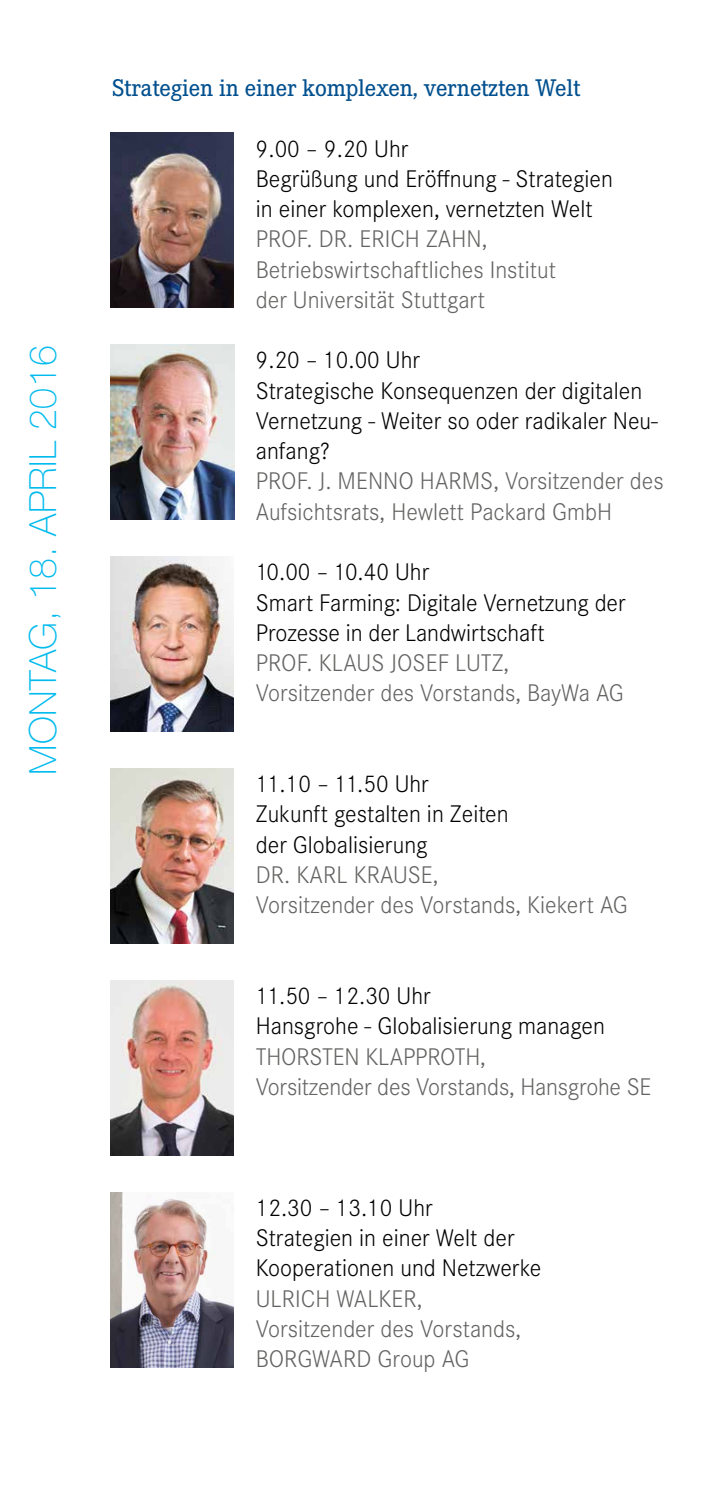
<style>
.page{position:relative;width:709px;height:1489px;background:#fff}
.page>*{position:absolute;margin:0;border:0;box-sizing:border-box;transform-origin:0 0}
.t1{font:100 37.5px "Helvetica Neue";letter-spacing:.01em;color:#04bbee}
.t2{font:300 25px/30.2px "Corporate S";color:#000}
.t3{font:300 25px/30.2px "Corporate S";color:#636362}
.t4{font:500 25px "Corporate E";letter-spacing:-.005em;color:#004f8e}
</style>
<div class="page">
<img style="left:110px;top:344px;width:124px;height:175px">
<img style="left:110px;top:132px;width:124px;height:175px">
<img style="left:110px;top:1192px;width:124px;height:174px">
<img style="left:110px;top:556px;width:124px;height:175px">
<img style="left:110px;top:980px;width:124px;height:175px">
<img style="left:110px;top:768px;width:124px;height:175px">
<h1 class="t1" style="left:21px;top:775px;width:431px;rotate:-90deg">MONTAG, 18. APRIL 2016</h1>
<p class="t4" style="left:112px;top:70px;width:470px">Strategien in einer komplexen, vernetzten Welt</p>
<p class="t2" style="left:256px;top:132px;width:358px">9.00 – 9.20 Uhr<br>Begrüßung und Eröffnung - Strategien in einer komplexen, vernetzten Welt</p>
<p class="t3" style="left:256px;top:222px;width:301px">PROF. DR. ERICH ZAHN,<br>Betriebswirtschaftliches Institut der Universität Stuttgart</p>
<p class="t2" style="left:256px;top:343px;width:403px">9.20 – 10.00 Uhr<br>Strategische Konsequenzen der digitalen<br>Vernetzung - Weiter so oder radikaler Neu&shy;anfang?</p>
<p class="t3" style="left:256px;top:464px;width:409px">PROF. J. MENNO HARMS, Vorsitzender des<br>Aufsichtsrats, Hewlett Packard GmbH</p>
<p class="t2" style="left:256px;top:555px;width:371px">10.00 – 10.40 Uhr<br>Smart Farming: Digitale Vernetzung der<br>Prozesse in der Landwirtschaft</p>
<p class="t3" style="left:256px;top:646px;width:369px">PROF. KLAUS JOSEF LUTZ,<br>Vorsitzender des Vorstands, BayWa AG</p>
<p class="t2" style="left:256px;top:767px;width:254px">11.10 – 11.50 Uhr<br>Zukunft gestalten in Zeiten der Globalisierung</p>
<p class="t3" style="left:256px;top:858px;width:373px">DR. KARL KRAUSE,<br>Vorsitzender des Vorstands, Kiekert AG</p>
<p class="t2" style="left:256px;top:979px;width:351px">11.50 – 12.30 Uhr<br>Hansgrohe - Globalisierung managen</p>
<p class="t3" style="left:256px;top:1039px;width:397px">THORSTEN KLAPPROTH,<br>Vorsitzender des Vorstands, Hansgrohe SE</p>
<p class="t2" style="left:256px;top:1190px;width:287px">12.30 – 13.10 Uhr<br>Strategien in einer Welt der<br>Kooperationen und Netzwerke</p>
<p class="t3" style="left:256px;top:1281px;width:267px">ULRICH WALKER,<br>Vorsitzender des Vorstands,<br>BORGWARD Group AG</p>
</div>
